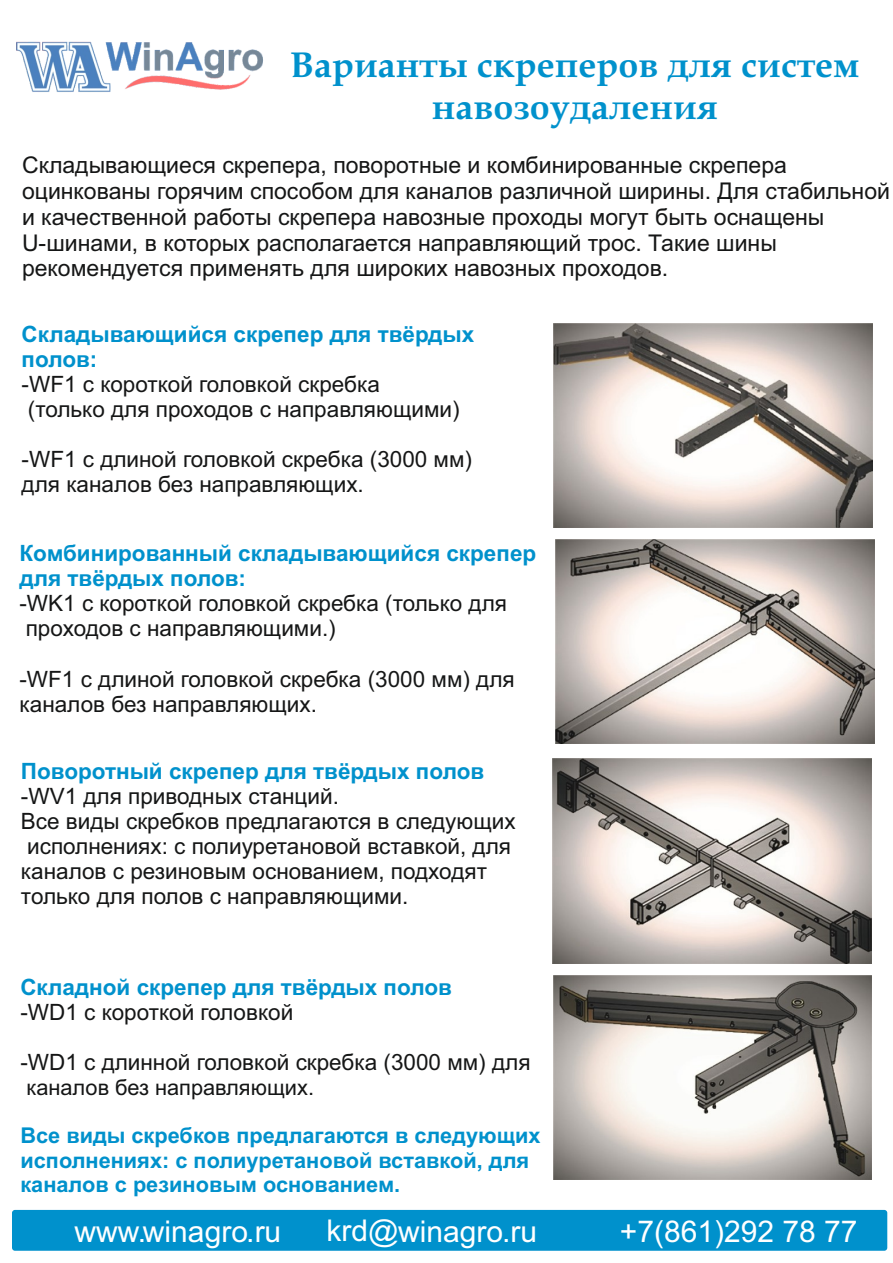
<style>
.page{position:relative;width:893px;height:1263px;background:#fff}
.page>*{position:absolute;margin:0;border:0;box-sizing:border-box;transform-origin:0 0}
.t1{font:700 36px/42.8px "Book Antiqua";color:#0091cc;text-align:center}
.t2{font:30px "Arial";color:#fff}
.t3{font:23.1px/25.8px "Arial";color:#151616}
.t4{font:22.5px/25.2px "Arial";color:#151616}
.t5{font:700 22.5px/25.2px "Arial";color:#0091cc}
.t6{font:700 21.75px/24.3px "Arial";color:#0091cc}
.t7{font:21.75px "Arial";color:#151616}
</style>
<div class="page">
<img style="left:16px;top:41px;width:247px;height:51px">
<img style="left:554px;top:324px;width:318px;height:204px">
<img style="left:555px;top:540px;width:319px;height:204px">
<img style="left:552px;top:759px;width:319px;height:204px">
<img style="left:553px;top:975px;width:319px;height:204px">
<div style="left:12px;top:1210px;width:875px;height:41px;background:#0091cc;border-radius:3px"></div>
<h1 class="t1" style="left:290px;top:47px;width:571px">Варианты скреперов для систем навозоудаления</h1>
<p class="t3" style="left:22px;top:154px;width:869px">Складывающиеся скрепера, поворотные и комбинированные скрепера оцинкованы горячим способом для каналов различной ширины. Для стабильной и качественной работы скрепера навозные проходы могут быть оснащены U-шинами, в которых располагается направляющий трос. Такие шины рекомендуется применять для широких навозных проходов.</p>
<p class="t5" style="left:22px;top:323px;width:454px">Складывающийся скрепер для твёрдых полов:</p>
<p class="t4" style="left:22px;top:373px;width:439px">-WF1 с короткой головкой скребка (только для проходов с направляющими)</p>
<p class="t4" style="left:22px;top:449px;width:452px">-WF1 с длиной головкой скребка (3000 мм) для каналов без направляющих.</p>
<p class="t5" style="left:19px;top:542px;width:518px">Комбинированный складывающийся скрепер для твёрдых полов:</p>
<p class="t4" style="left:19px;top:593px;width:489px">-WK1 с короткой головкой скребка (только для проходов с направляющими.)</p>
<p class="t4" style="left:19px;top:668px;width:497px">-WF1 с длиной головкой скребка (3000 мм) для каналов без направляющих.</p>
<p class="t5" style="left:21px;top:760px;width:465px">Поворотный скрепер для твёрдых полов</p>
<p class="t4" style="left:21px;top:785px;width:496px">-WV1 для приводных станций.<br>Все виды скребков предлагаются в следующих исполнениях: с полиуретановой вставкой, для каналов с резиновым основанием, подходят только для полов с направляющими.</p>
<p class="t5" style="left:20px;top:976px;width:433px">Складной скрепер для твёрдых полов</p>
<p class="t4" style="left:20px;top:1001px;width:274px">-WD1 с короткой головкой</p>
<p class="t4" style="left:20px;top:1052px;width:512px">-WD1 с длинной головкой скребка (3000 мм) для</p>
<p class="t7" style="left:26px;top:1079px;width:289px">каналов без направляющих.</p>
<p class="t6" style="left:20px;top:1125px;width:522px">Все виды скребков предлагаются в следующих исполнениях: с полиуретановой вставкой, для каналов с резиновым основанием.</p>
<h2 class="t2" style="left:74px;top:1220px;width:208px">www.winagro.ru</h2>
<h2 class="t2" style="left:326px;top:1220px;width:212px">krd@winagro.ru</h2>
<h2 class="t2" style="left:620px;top:1220px;width:239px">+7(861)292 78 77</h2>
</div>
